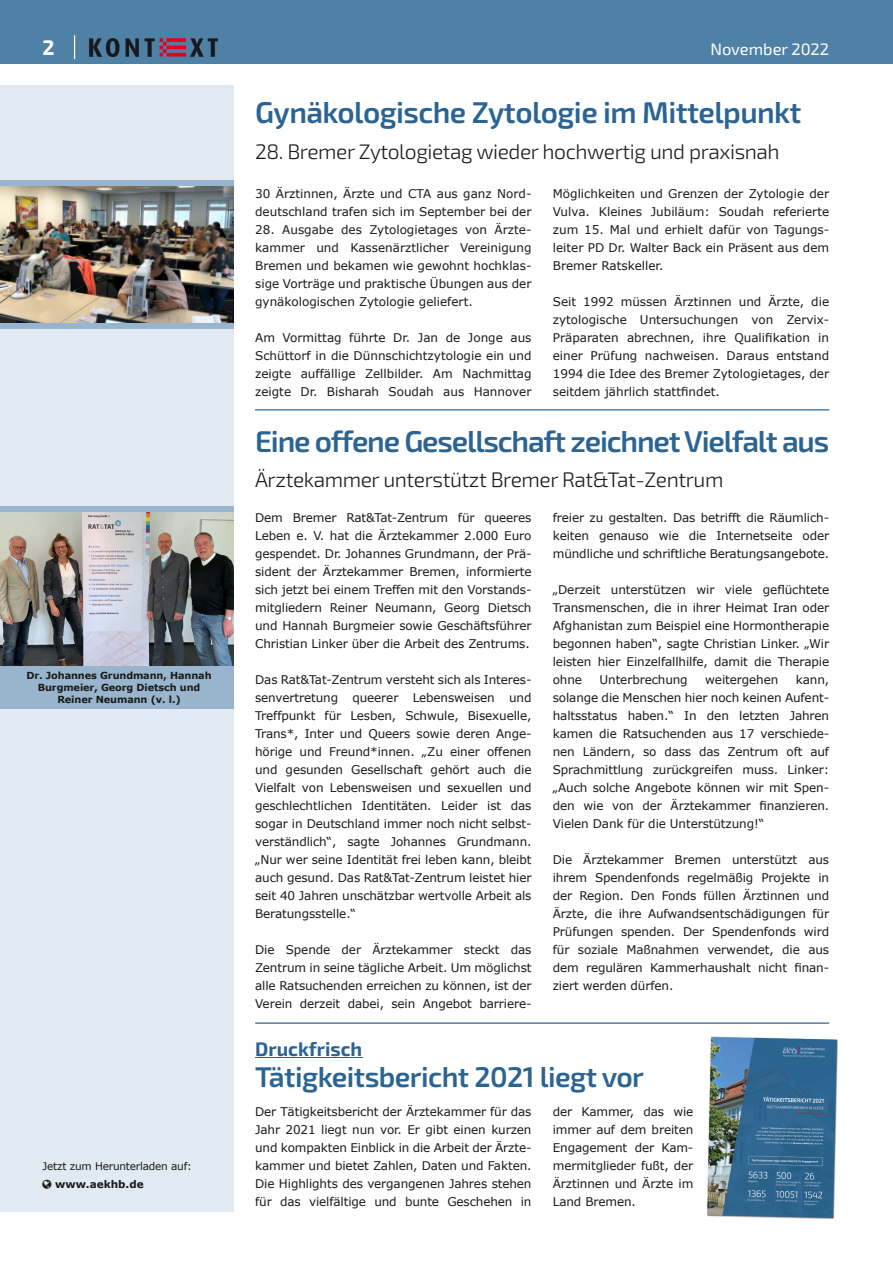
<style>
.page{position:relative;width:893px;height:1263px;background:#fff}
.page>*{position:absolute;margin:0;border:0;box-sizing:border-box;transform-origin:0 0}
.t1{font:600 30px "Exo 2";letter-spacing:-.04em;color:#2b6492}
.t2{font:600 30px "Exo 2";letter-spacing:-.02em;color:#2b6492}
.t3{font:600 28.5px "Exo 2";letter-spacing:-.02em;color:#2b6492}
.t4{font:300 21px "Exo 2";letter-spacing:-.02em;color:#1a1a18}
.t5{font:700 21px "Exo 2";color:#fff}
.t6{font:700 19.5px "Exo 2";color:#2b6492}
.t7{font:16.5px "Exo 2";color:#fff}
.t8{font:12px/18px "Verdana";letter-spacing:-.01em;color:#1a1a18;text-align:justify}
.t9{font:10.5px "Verdana";letter-spacing:-.02em;color:#1a1a18}
.t10{font:700 10.5px "Verdana";color:#1a1a18}
.t11{font:700 9.75px/12px "Verdana";letter-spacing:-.01em;color:#1a1a18;text-align:center}
</style>
<div class="page">
<div style="left:0;top:85px;width:234px;height:1127px;background:#e1eaf3"></div>
<div style="left:0;top:0;width:893px;height:64px;background:#4f81a7"></div>
<img style="left:89px;top:38px;width:128px;height:18px">
<svg style="left:74px;top:35px;width:1px;height:24px"></svg>
<hr style="left:255px;top:1057px;width:107px;height:1px;background:#2b6492">
<hr style="left:255px;top:1022px;width:574px;height:2px;background:#4f81a7">
<hr style="left:255px;top:409px;width:574px;height:2px;background:#4f81a7">
<div style="left:0;top:180px;width:234px;height:149px;background:#4f81a7;opacity:.5"></div>
<img style="left:0;top:187px;width:234px;height:136px">
<div style="left:0;top:506px;width:234px;height:203px;background:#98b5cd"></div>
<img style="left:0;top:513px;width:234px;height:153px">
<img style="left:707px;top:1036px;width:131px;height:183px">
<h3 class="t5" style="left:43px;top:41px;width:14px">2</h3>
<h3 class="t7" style="left:710px;top:44px;width:120px">November 2022</h3>
<p class="t11" style="left:27px;top:670px;width:187px">Dr. Johannes Grundmann, Hannah<br>Burgmeier, Georg Dietsch und<br>Reiner Neumann (v. l.)</p>
<p class="t9" style="left:43px;top:1162px;width:151px">Jetzt zum Herunterladen auf:</p>
<p class="t10" style="left:55px;top:1180px;width:90px">www.aekhb.de</p>
<h1 class="t2" style="left:255px;top:102px;width:548px">Gynäkologische Zytologie im Mittelpunkt</h1>
<h3 class="t4" style="left:255px;top:144px;width:526px">28. Bremer Zytologietag wieder hochwertig und praxisnah</h3>
<p class="t8" style="left:255px;top:186px;width:278px">30 Ärztinnen, Ärzte und CTA aus ganz Nord&shy;deutschland trafen sich im September bei der</p>
<p class="t8" style="left:255px;top:222px;width:278px">28. Ausgabe des Zytologietages von Ärzte&shy;kammer und Kassenärztlicher Vereinigung Bremen und bekamen wie gewohnt hochklas&shy;sige Vorträge und praktische Übungen aus der gynäkologischen Zytologie geliefert.</p>
<p class="t8" style="left:255px;top:330px;width:278px">Am Vormittag führte Dr. Jan de Jonge aus Schüttorf in die Dünnschichtzytologie ein und zeigte auffällige Zellbilder. Am Nachmittag zeigte Dr. Bisharah Soudah aus Hannover</p>
<p class="t8" style="left:553px;top:186px;width:278px">Möglichkeiten und Grenzen der Zytologie der Vulva. Kleines Jubiläum: Soudah referierte zum 15. Mal und erhielt dafür von Tagungs&shy;leiter PD Dr. Walter Back ein Präsent aus dem Bremer Ratskeller.</p>
<p class="t8" style="left:553px;top:294px;width:278px">Seit 1992 müssen Ärztinnen und Ärzte, die zytologische Untersuchungen von Zervix-Präparaten abrechnen, ihre Qualifikation in einer Prüfung nachweisen. Daraus entstand 1994 die Idee des Bremer Zytologietages, der seitdem jährlich stattfindet.</p>
<h1 class="t1" style="left:255px;top:431px;width:576px">Eine offene Gesellschaft zeichnet Vielfalt aus</h1>
<h3 class="t4" style="left:255px;top:473px;width:470px">Ärztekammer unterstützt Bremer Rat&amp;Tat-Zentrum</h3>
<p class="t8" style="left:255px;top:510px;width:278px">Dem Bremer Rat&amp;Tat-Zentrum für queeres Leben e. V. hat die Ärztekammer 2.000 Euro gespendet. Dr. Johannes Grundmann, der Prä&shy;sident der Ärztekammer Bremen, informierte sich jetzt bei einem Treffen mit den Vorstands&shy;mitgliedern Reiner Neumann, Georg Dietsch und Hannah Burgmeier sowie Geschäftsführer Christian Linker über die Arbeit des Zentrums.</p>
<p class="t8" style="left:255px;top:672px;width:278px">Das Rat&amp;Tat-Zentrum versteht sich als Interes&shy;senvertretung queerer Lebensweisen und Treffpunkt für Lesben, Schwule, Bisexuelle, Trans*, Inter und Queers sowie deren Ange&shy;hörige und Freund*innen. „Zu einer offenen und gesunden Gesellschaft gehört auch die Vielfalt von Lebensweisen und sexuellen und geschlechtlichen Identitäten. Leider ist das sogar in Deutschland immer noch nicht selbst&shy;verständlich“, sagte Johannes Grundmann. „Nur wer seine Identität frei leben kann, bleibt auch gesund. Das Rat&amp;Tat-Zentrum leistet hier seit 40 Jahren unschätzbar wertvolle Arbeit als Beratungsstelle.“</p>
<p class="t8" style="left:255px;top:942px;width:278px">Die Spende der Ärztekammer steckt das Zentrum in seine tägliche Arbeit. Um möglichst alle Ratsuchenden erreichen zu können, ist der Verein derzeit dabei, sein Angebot barriere-</p>
<p class="t8" style="left:553px;top:510px;width:278px">freier zu gestalten. Das betrifft die Räumlich&shy;keiten genauso wie die Internetseite oder mündliche und schriftliche Beratungsangebote.</p>
<p class="t8" style="left:553px;top:582px;width:278px">„Derzeit unterstützen wir viele geflüchtete Transmenschen, die in ihrer Heimat Iran oder Afghanistan zum Beispiel eine Hormontherapie begonnen haben“, sagte Christian Linker. „Wir leisten hier Einzelfallhilfe, damit die Therapie ohne</p>
<p class="t8" style="left:553px;top:672px;width:278px;text-indent:243px">kann, solange die Menschen hier noch keinen Aufent&shy;haltsstatus haben.“ In den letzten Jahren kamen die Ratsuchenden aus 17 verschiede&shy;nen Ländern, so dass das Zentrum oft auf Sprachmittlung zurückgreifen muss. Linker: „Auch solche Angebote können wir mit Spen&shy;den wie von der Ärztekammer finanzieren.<br>Vielen Dank für die Unterstützung!“</p>
<p class="t8" style="left:553px;top:852px;width:278px">Die Ärztekammer Bremen unterstützt aus ihrem Spendenfonds regelmäßig Projekte in der Region. Den Fonds füllen Ärztinnen und Ärzte, die ihre Aufwandsentschädigungen für Prüfungen spenden. Der Spendenfonds wird für soziale Maßnahmen verwendet, die aus dem regulären Kammerhaushalt nicht finan&shy;ziert werden dürfen.</p>
<p class="t8" style="left:600px;top:672px;width:90px">Unterbrechung</p>
<p class="t8" style="left:705px;top:672px;width:75px">weitergehen</p>
<h3 class="t6" style="left:255px;top:1042px;width:109px">Druckfrisch</h3>
<h2 class="t3" style="left:255px;top:1067px;width:390px">Tätigkeitsbericht 2021 liegt vor</h2>
<p class="t8" style="left:255px;top:1104px;width:278px">Der Tätigkeitsbericht der Ärztekammer für das Jahr 2021 liegt nun vor. Er gibt einen kurzen und kompakten Einblick in die Arbeit der Ärzte&shy;kammer und bietet Zahlen, Daten und Fakten.<br>Die Highlights des vergangenen Jahres stehen für das vielfältige und bunte Geschehen in</p>
<p class="t8" style="left:553px;top:1104px;width:142px">der Kammer, das wie immer auf dem breiten Engagement der Kam&shy;mermitglieder fußt, der Ärztinnen und Ärzte im Land Bremen.</p>
</div>
